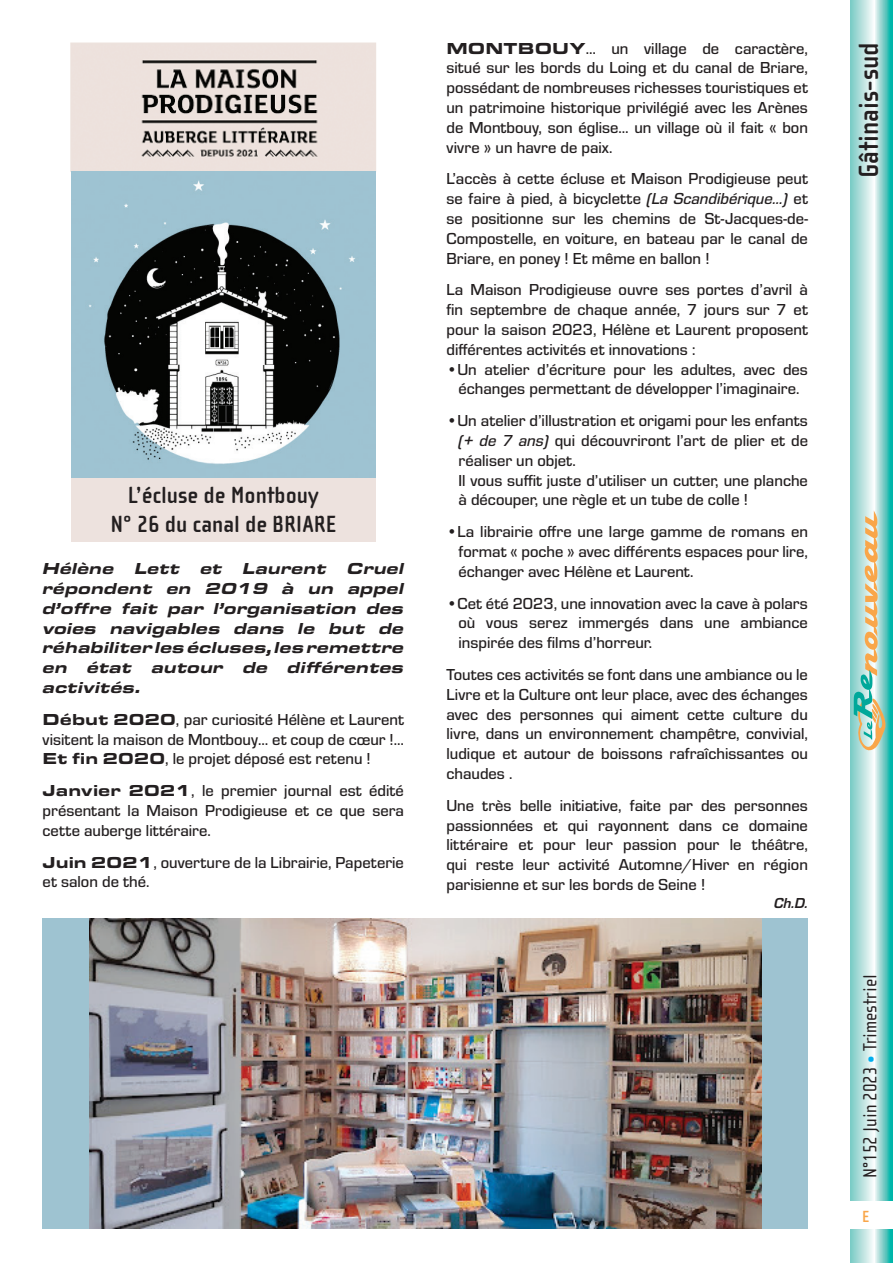
<style>
.page{position:relative;width:893px;height:1263px;background:#fff}
.page>*{position:absolute;margin:0;border:0;box-sizing:border-box;transform-origin:0 0}
.t1{font:700 28.5px "Cholla Sans OT";color:#231f20}
.t2{font:700 24px/28.8px "Cholla Sans OT";color:#231f20;text-align:center}
.t3{font:19.5px "Cholla Sans OT";color:#231f20}
.t4{font:500 16.5px/19.8px "Eurostile";color:#231f20;text-align:justify}
.t5{font:italic 900 16.5px/19.8px "Eurostile Ext";color:#231f20;text-align:justify}
.t6{font:700 16.5px "Cholla Sans OT";color:#f9a64a}
.t7{font:italic 700 15px "Eurostile";color:#231f20}
.s1{font-family:"Eurostile Ext";font-weight:900}
.s2{font-family:"Eurostile Med Ita";font-weight:400}
.s3{color:#00aeef}
</style>
<div class="page">
<svg style="left:850px;top:0;width:43px;height:1263px;background:#95d9d4"></svg>
<svg style="left:854px;top:510px;width:33px;height:242px;background:#b0ceb8"></svg>
<div style="left:850px;top:1201px;width:43px;height:28px;background:#fff"></div>
<div style="left:71px;top:478px;width:304px;height:63px;background:#ede2de"></div>
<img style="left:73px;top:46px;width:300px;height:123px">
<div style="left:70px;top:43px;width:306px;height:129px;border:2px solid #ede2dd"></div>
<svg style="left:71px;top:171px;width:304px;height:307px;background:#80949b"></svg>
<div style="left:43px;top:919px;width:765px;height:310px;background:#9ec3d1"></div>
<img style="left:89px;top:919px;width:672px;height:310px">
<h2 class="t2" style="left:110px;top:481px;width:227px">L’écluse de Montbouy<br>N° 26 du canal de BRIARE</h2>
<p class="t5" style="left:43px;top:557px;width:363px">Hélène Lett et Laurent Cruel répondent en 2019 à un appel d’offre fait par l’organisation des voies navigables dans le but de réhabiliter les écluses, les remettre en état autour de différentes activités.</p>
<p class="t4" style="left:43px;top:708px;width:363px"><span class="s1">Début 2020</span>, par curiosité Hélène et Laurent visitent la maison de Montbouy… et coup de cœur !… <span class="s1">Et fin 2020</span>, le projet déposé est retenu !</p>
<p class="t4" style="left:43px;top:780px;width:363px"><span class="s1">Janvier 2021</span>, le premier journal est édité présentant la Maison Prodigieuse et ce que sera cette auberge littéraire.</p>
<p class="t4" style="left:43px;top:851px;width:363px"><span class="s1">Juin 2021</span>, ouverture de la Librairie, Papeterie et salon de thé.</p>
<p class="t4" style="left:446px;top:37px;width:363px"><span class="s1">MONTBOUY</span>… un village de caractère, situé sur les bords du Loing et du canal de Briare, possédant de nombreuses richesses touristiques et un patrimoine historique privilégié avec les Arènes de Montbouy, son église… un village où il fait « bon vivre » un havre de paix.</p>
<p class="t4" style="left:446px;top:168px;width:363px">L’accès à cette écluse et Maison Prodigieuse peut se faire à pied, à bicyclette <span class="s2">(La Scandibérique…)</span> et se positionne sur les chemins de St-Jacques-de-Compostelle, en voiture, en bateau par le canal de Briare, en poney ! Et même en ballon !</p>
<p class="t4" style="left:446px;top:279px;width:363px">La Maison Prodigieuse ouvre ses portes d’avril à fin septembre de chaque année, 7 jours sur 7 et pour la saison 2023, Hélène et Laurent proposent différentes activités et innovations :</p>
<p class="t4" style="left:446px;top:358px;width:363px;text-align:center">•Un atelier d’écriture pour les adultes, avec des échanges permettant de développer l’imaginaire.</p>
<p class="t4" style="left:458px;top:410px;width:351px;text-align:left;text-indent:-12px">•Un atelier d’illustration et origami pour les enfants <span class="s2">(+ de 7 ans)</span> qui découvriront l’art de plier et de réaliser un objet.<br>Il vous suffit juste d’utiliser un cutter, une planche à découper, une règle et un tube de colle !</p>
<p class="t4" style="left:458px;top:521px;width:351px;text-indent:-12px">•La librairie offre une large gamme de romans en format « poche » avec différents espaces pour lire, échanger avec Hélène et Laurent.</p>
<p class="t4" style="left:458px;top:592px;width:351px;text-indent:-12px">•Cet été 2023, une innovation avec la cave à polars où vous serez immergés dans une ambiance inspirée des films d’horreur.</p>
<p class="t4" style="left:446px;top:664px;width:363px">Toutes ces activités se font dans une ambiance ou le Livre et la Culture ont leur place, avec des échanges avec des personnes qui aiment cette culture du livre, dans un environnement champêtre, convivial, ludique et autour de boissons rafraîchissantes ou chaudes .</p>
<p class="t4" style="left:446px;top:794px;width:363px">Une très belle initiative, faite par des personnes passionnées et qui rayonnent dans ce domaine littéraire et pour leur passion pour le théâtre, qui reste leur activité Automne/Hiver en région parisienne et sur les bords de Seine !</p>
<p class="t7" style="left:774px;top:893px;width:35px">Ch.D.</p>
<h1 class="t1" style="left:853px;top:178px;width:137px;rotate:-90deg">Gâtinais-sud</h1>
<p class="t3" style="left:860px;top:1178px;width:205px;rotate:-90deg">N°152 Juin 2023 <span class="s3">•</span> Trimestriel</p>
<p class="t6" style="left:862px;top:1208px;width:9px">E</p>
</div>
